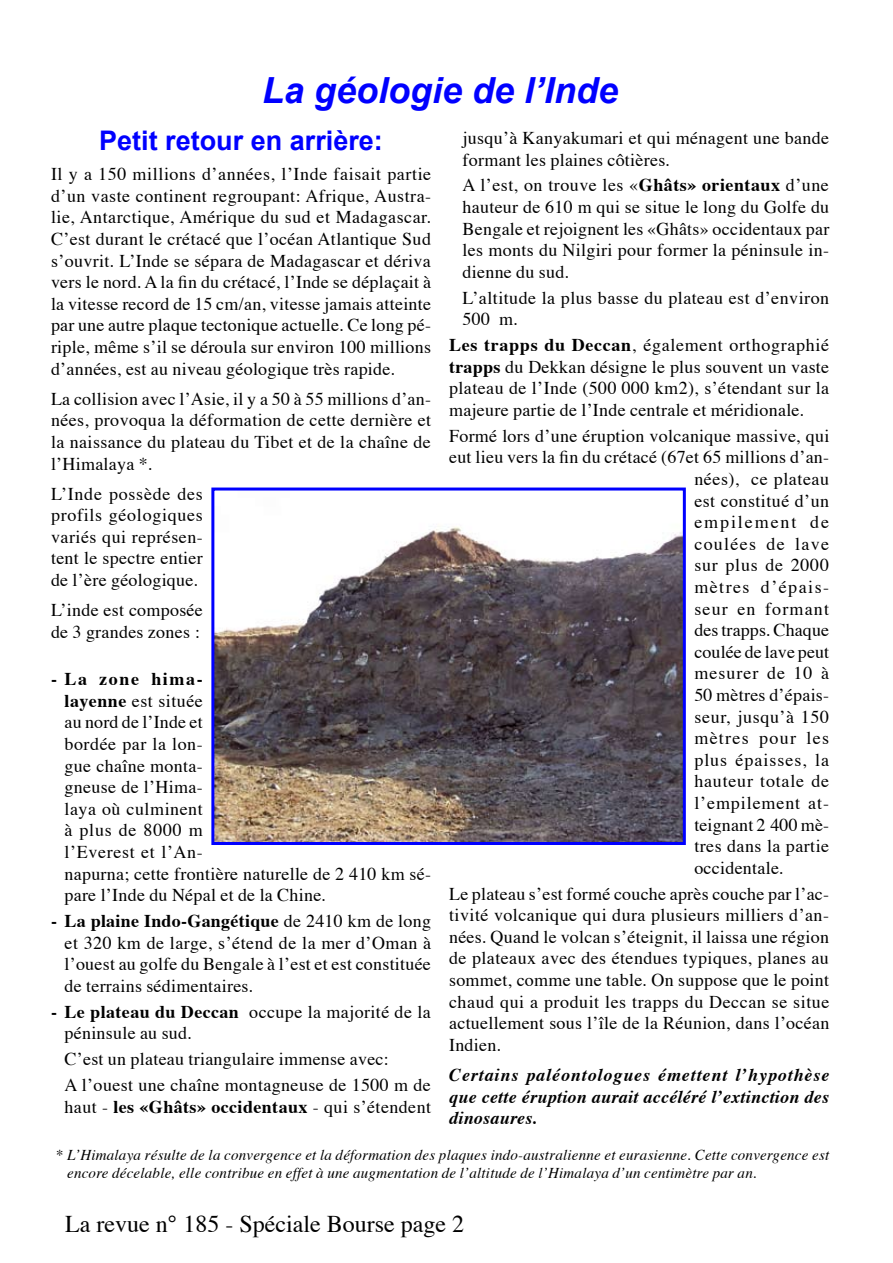
<style>
.page{position:relative;width:893px;height:1263px;background:#fff}
.page>*{position:absolute;margin:0;border:0;box-sizing:border-box;transform-origin:0 0}
.t1{font:italic 700 36px "Arial";color:#00f}
.t2{font:700 27px "Arial";color:#00f}
.t3{font:24px "Times";color:#000}
.t4{font:18px/21.6px "Times";letter-spacing:.015em;color:#000;text-align:justify}
.t5{font:italic 700 18px/21.6px "Times";letter-spacing:.015em;color:#000;text-align:justify}
.t6{font:700 18px "Times";letter-spacing:.025em;color:#000}
.t7{font:18px "Times";letter-spacing:.045em;color:#000}
.t8{font:18px "Times";letter-spacing:.055em;color:#000}
.t9{font:18px "Times";letter-spacing:.075em;color:#000}
.t10{font:18px "Times";letter-spacing:.035em;color:#000}
.t11{font:18px "Times";letter-spacing:.05em;color:#000}
.t12{font:18px "Times";letter-spacing:.08em;color:#000}
.t13{font:18px "Times";letter-spacing:.065em;color:#000}
.t14{font:18px "Times";letter-spacing:.105em;color:#000}
.t15{font:italic 15px/18px "Times";letter-spacing:.015em;color:#000}
.s1{font-weight:700}
.s2{font-weight:400}
</style>
<div class="page">
<img style="left:215px;top:526px;width:467px;height:315px">
<div style="left:211px;top:487px;width:475px;height:358px;border:3px solid #00f"></div>
<h1 class="t1" style="left:262px;top:71px;width:358px">La géologie de l’Inde</h1>
<h2 class="t2" style="left:99px;top:125px;width:285px">Petit retour en arrière:</h2>
<p class="t4" style="left:51px;top:164px;width:382px">Il y a 150 millions d’années, l’Inde faisait partie d’un vaste continent regroupant: Afrique, Austra&shy;lie, Antarctique, Amérique du sud et Madagascar.<br>C’est durant le crétacé que l’océan Atlantique Sud s’ouvrit. L’Inde se sépara de Madagascar et dériva vers le nord. A la fin du crétacé, l’Inde se déplaçait à la vitesse record de 15 cm/an, vitesse jamais atteinte par une autre plaque tectonique actuelle. Ce long pé&shy;riple, même s’il se déroula sur environ 100 millions d’années, est au niveau géologique très rapide.</p>
<p class="t4" style="left:51px;top:389px;width:382px">La collision avec l’Asie, il y a 50 à 55 millions d’an&shy;nées, provoqua la déformation de cette dernière et la naissance du plateau du Tibet et de la chaîne de l’Himalaya *.</p>
<p class="t4" style="left:51px;top:484px;width:153px">L’Inde possède des profils géologiques variés qui représen&shy;tent le spectre entier de l’ère géologique.</p>
<p class="t4" style="left:51px;top:600px;width:153px">L’inde est composée de 3 grandes zones :</p>
<p class="t4" style="left:65px;top:669px;width:368px;text-align:left;text-indent:-14px"><span class="s1">- La zone hima-<br>layenne</span> est située<br>au nord de l’Inde et<br>bordée par la lon-<br>gue chaîne monta-<br>gneuse de l’Hima-<br>laya où culminent<br>à plus de 8000 m<br>l’Everest et l’An-<br>napurna; cette frontière naturelle de 2 410 km sé&shy;pare l’Inde du Népal et de la Chine.</p>
<p class="t4" style="left:65px;top:911px;width:368px;text-indent:-13px"><span class="s1">- La plaine Indo-Gangétique</span> de 2410 km de long et 320 km de large, s’étend de la mer d’Oman à l’ouest au golfe du Bengale à l’est et est constituée de terrains sédimentaires.</p>
<p class="t4" style="left:65px;top:1002px;width:368px;text-indent:-14px"><span class="s1">- Le plateau du Deccan</span> occupe la majorité de la péninsule au sud.</p>
<p class="t4" style="left:65px;top:1047px;width:368px;line-height:25.8px">C’est un plateau triangulaire immense avec:<br>A l’ouest une chaîne montagneuse de 1500 m de</p>
<p class="t6" style="left:65px;top:1094px;width:368px"><span class="s2">haut -</span> les «Ghâts» occidentaux <span class="s2">- qui s’étendent</span></p>
<p class="t4" style="left:463px;top:128px;width:368px">jusqu’à Kanyakumari et qui ménagent une bande formant les plaines côtières.</p>
<p class="t4" style="left:463px;top:176px;width:368px">A l’est, on trouve les «<span class="s1">Ghâts» orientaux</span> d’une hauteur de 610 m qui se situe le long du Golfe du Bengale et rejoignent les «Ghâts» occidentaux par les monts du Nilgiri pour former la péninsule in&shy;dienne du sud.</p>
<p class="t4" style="left:463px;top:288px;width:368px">L’altitude la plus basse du plateau est d’environ<br>500 m.</p>
<p class="t4" style="left:449px;top:335px;width:382px"><span class="s1">Les trapps du Deccan</span>, également orthographié <span class="s1">trapps</span> du Dekkan désigne le plus souvent un vaste plateau de l’Inde (500 000 km2), s’étendant sur la majeure partie de l’Inde centrale et méridionale.</p>
<p class="t4" style="left:449px;top:426px;width:382px">Formé lors d’une éruption volcanique massive, qui</p>
<p class="t4" style="left:449px;top:448px;width:382px">eut lieu vers la fin du crétacé (67et 65 millions d’an-</p>
<p class="t4" style="left:694px;top:469px;width:136px">nées), ce plateau</p>
<p class="t4" style="left:694px;top:491px;width:136px">est constitué d’un</p>
<p class="t14" style="left:694px;top:511px;width:136px">empilement de</p>
<p class="t9" style="left:694px;top:532px;width:136px">coulées de lave</p>
<p class="t7" style="left:694px;top:554px;width:136px">sur plus de 2000</p>
<p class="t12" style="left:694px;top:575px;width:136px">mètres d’épais-</p>
<p class="t13" style="left:694px;top:597px;width:136px">seur en formant</p>
<p class="t4" style="left:694px;top:620px;width:136px">des trapps. Chaque</p>
<p class="t4" style="left:694px;top:642px;width:136px">coulée de lave peut</p>
<p class="t8" style="left:694px;top:662px;width:136px">mesurer de 10 à</p>
<p class="t4" style="left:694px;top:685px;width:136px">50 mètres d’épais-</p>
<p class="t10" style="left:694px;top:705px;width:136px">seur, jusqu’à 150</p>
<p class="t9" style="left:694px;top:727px;width:136px">mètres pour les</p>
<p class="t8" style="left:694px;top:748px;width:136px">plus épaisses, la</p>
<p class="t7" style="left:694px;top:770px;width:136px">hauteur totale de</p>
<p class="t11" style="left:694px;top:791px;width:136px">l’empilement at-</p>
<p class="t4" style="left:694px;top:815px;width:136px">teignant 2 400 mè-</p>
<p class="t4" style="left:694px;top:836px;width:136px">tres dans la partie</p>
<p class="t4" style="left:694px;top:858px;width:91px">occidentale.</p>
<p class="t4" style="left:449px;top:884px;width:382px">Le plateau s’est formé couche après couche par l’ac&shy;tivité volcanique qui dura plusieurs milliers d’an&shy;nées. Quand le volcan s’éteignit, il laissa une région de plateaux avec des étendues typiques, planes au sommet, comme une table. On suppose que le point chaud qui a produit les trapps du Deccan se situe actuellement sous l’île de la Réunion, dans l’océan Indien.</p>
<p class="t5" style="left:449px;top:1065px;width:382px">Certains paléontologues émettent l’hypothèse que cette éruption aurait accéléré l’extinction des dinosaures.</p>
<p class="t15" style="left:67px;top:1147px;width:764px;text-indent:-11px">* L’Himalaya résulte de la convergence et la déformation des plaques indo-australienne et eurasienne. Cette convergence est encore décelable, elle contribue en effet à une augmentation de l’altitude de l’Himalaya d’un centimètre par an.</p>
<h3 class="t3" style="left:65px;top:1208px;width:382px">La revue n° 185 - Spéciale Bourse page</h3>
</div>
